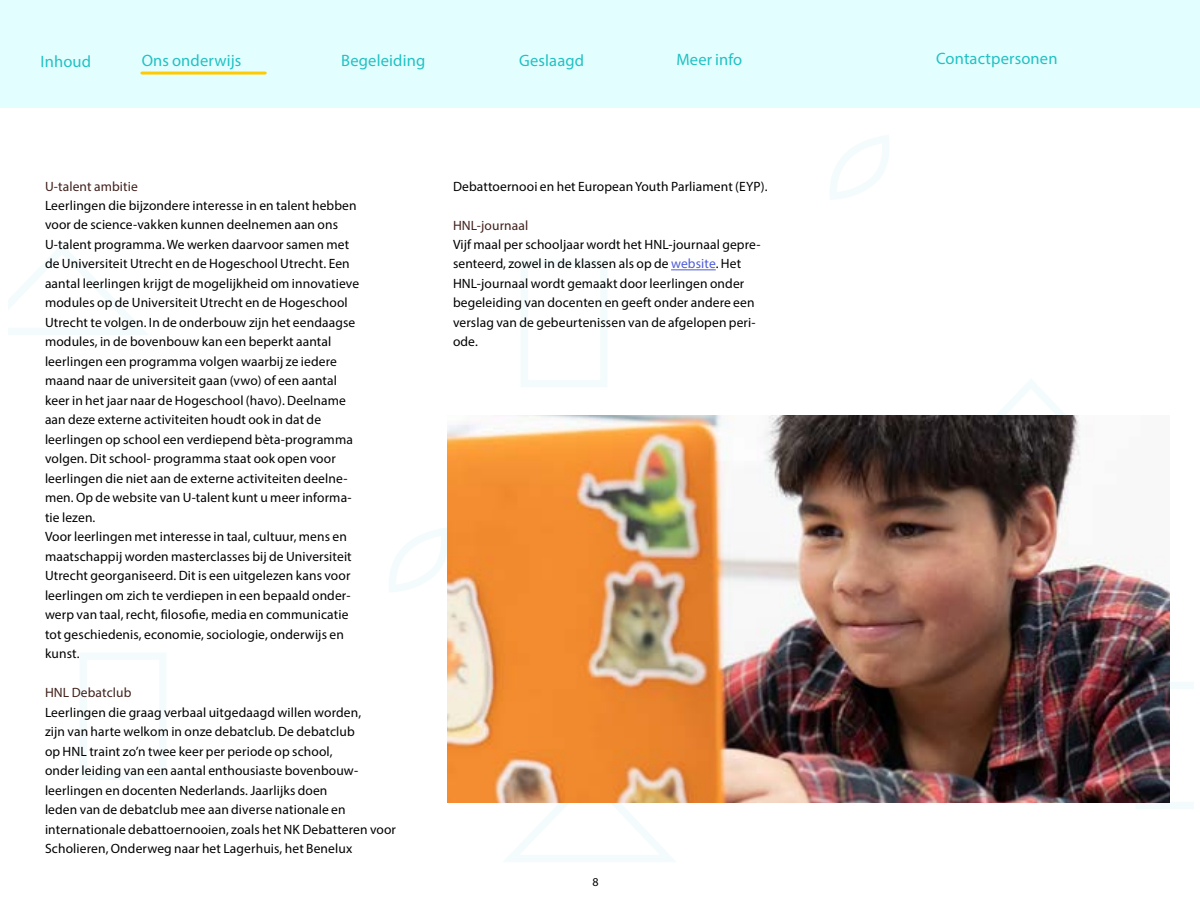
<style>
.page{position:relative;width:1200px;height:900px;background:#fff}
.page>*{position:absolute;margin:0;border:0;box-sizing:border-box;transform-origin:0 0}
.t1{font:16.5px "Myriad Pro";letter-spacing:.01em;color:#22c1c3}
.t2{font:13.5px/19.5px "Myriad Pro";letter-spacing:.01em;color:#000}
.t3{font:13.5px "Myriad Pro";letter-spacing:.01em;color:#40211c}
.t4{font:12px "Myriad Pro";color:#000}
.s1{color:#4f5cd6}
</style>
<div class="page">
<div style="left:0;top:0;width:1200px;height:108px;background:#e3feff"></div>
<svg style="left:503px;top:803px;width:173px;height:59px"></svg>
<svg style="left:389px;top:528px;width:58px;height:64px"></svg>
<svg style="left:8px;top:245px;width:140px;height:90px"></svg>
<svg style="left:934px;top:379px;width:145px;height:37px"></svg>
<svg style="left:830px;top:135px;width:59px;height:65px"></svg>
<svg style="left:1136px;top:682px;width:58px;height:127px"></svg>
<img style="left:447px;top:416px;width:723px;height:387px">
<hr style="left:142px;top:72px;width:123px;height:3px;background:#ffcb00">
<hr style="left:671px;top:270px;width:45px;height:1px;background:#4f5cd6">
<p class="t1" style="left:40px;top:51px;width:52px">Inhoud</p>
<p class="t1" style="left:142px;top:50px;width:101px">Ons onderwijs</p>
<p class="t1" style="left:341px;top:50px;width:85px">Begeleiding</p>
<p class="t1" style="left:519px;top:50px;width:67px">Geslaagd</p>
<p class="t1" style="left:676px;top:49px;width:67px">Meer info</p>
<p class="t3" style="left:45px;top:178px;width:94px">U-talent ambitie</p>
<p class="t2" style="left:45px;top:196px;width:316px">Leerlingen die bijzondere interesse in en talent hebben voor de science-vakken kunnen deelnemen aan ons U-talent programma. We werken daarvoor samen met de Universiteit Utrecht en de Hogeschool Utrecht. Een aantal leerlingen krijgt de mogelijkheid om innovatieve modules op de Universiteit Utrecht en de Hogeschool Utrecht te volgen. In de onderbouw zijn het eendaagse modules, in de bovenbouw kan een beperkt aantal leerlingen een programma volgen waarbij ze iedere maand naar de universiteit gaan (vwo) of een aantal keer in het jaar naar de Hogeschool (havo). Deelname aan deze externe activiteiten houdt ook in dat de leerlingen op school een verdiepend bèta-programma volgen. Dit school- programma staat ook open voor leerlingen die niet aan de externe activiteiten deelne&shy;men. Op de website van U-talent kunt u meer informa&shy;tie lezen.<br>Voor leerlingen met interesse in taal, cultuur, mens en maatschappij worden masterclasses bij de Universiteit Utrecht georganiseerd. Dit is een uitgelezen kans voor leerlingen om zich te verdiepen in een bepaald onder&shy;werp van taal, recht, filosofie, media en communicatie tot geschiedenis, economie, sociologie, onderwijs en kunst.</p>
<p class="t3" style="left:45px;top:685px;width:88px">HNL Debatclub</p>
<p class="t2" style="left:45px;top:702px;width:353px">Leerlingen die graag verbaal uitgedaagd willen worden,<br>zijn van harte welkom in onze debatclub. De debatclub<br>op HNL traint zo’n twee keer per periode op school,<br>onder leiding van een aantal enthousiaste bovenbouw&shy;leerlingen en docenten Nederlands. Jaarlijks doen<br>leden van de debatclub mee aan diverse nationale en internationale debattoernooien, zoals het NK Debatteren voor Scholieren, Onderweg naar het Lagerhuis, het Benelux</p>
<p class="t2" style="left:453px;top:176px;width:316px">Debattoernooi en het European Youth Parliament (EYP).</p>
<p class="t3" style="left:453px;top:217px;width:77px">HNL-journaal</p>
<p class="t2" style="left:453px;top:235px;width:309px">Vijf maal per schooljaar wordt het HNL-journaal gepre&shy;senteerd, zowel in de klassen als op de <span class="s1">website</span>. Het HNL-journaal wordt gemaakt door leerlingen onder begeleiding van docenten en geeft onder andere een verslag van de gebeurtenissen van de afgelopen peri&shy;ode.</p>
<p class="t4" style="left:592px;top:875px;width:8px">8</p>
<p class="t1" style="left:936px;top:48px;width:123px">Contactpersonen</p>
</div>
